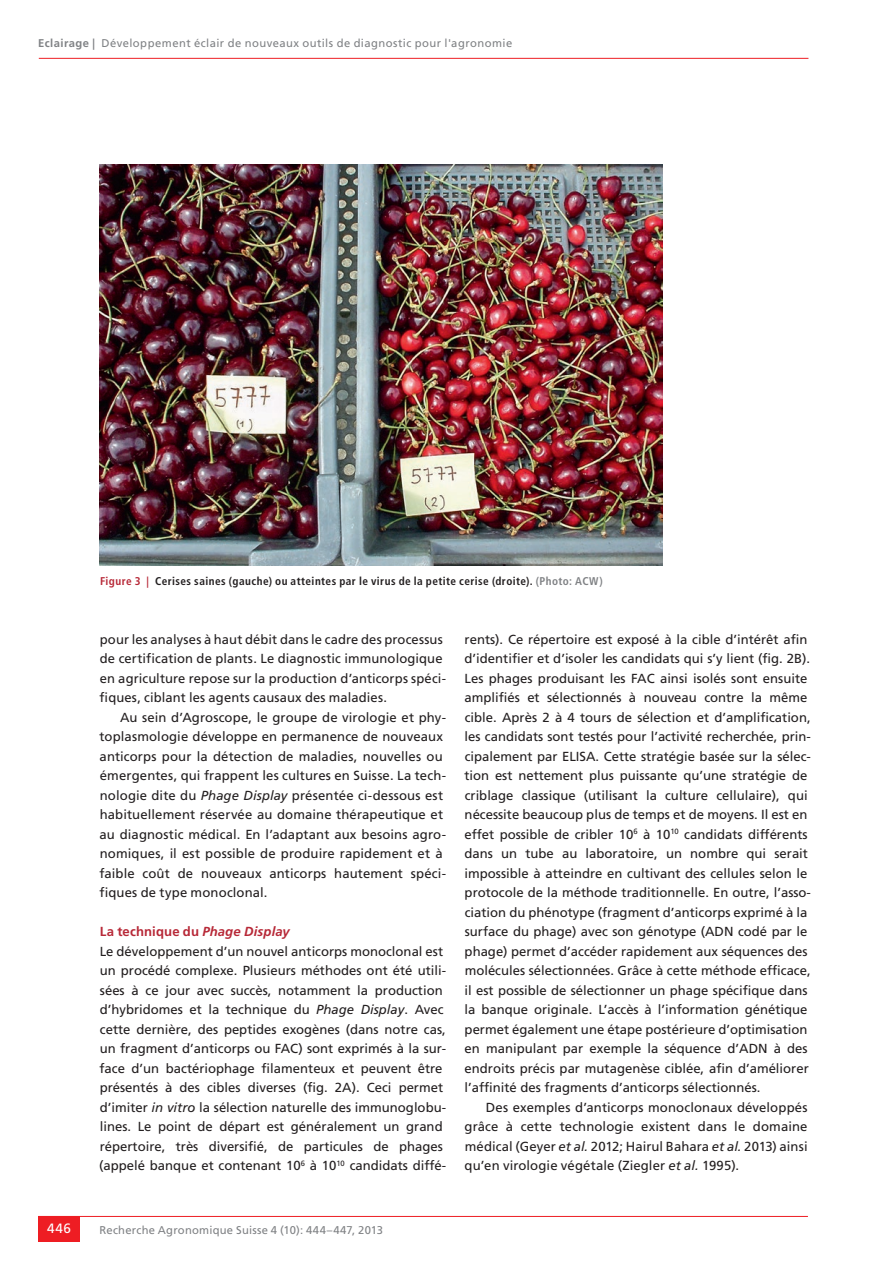
<style>
.page{position:relative;width:893px;height:1263px;background:#fff}
.page>*{position:absolute;margin:0;border:0;box-sizing:border-box;transform-origin:0 0}
.t1{font:13.5px "Frutiger LT Std";color:#fff}
.t2{font:13.2px/19.5px "Frutiger LT Std";color:#231f20}
.t3{font:11.25px "Frutiger LT Std";letter-spacing:.035em;color:#808285}
.t4{font:700 condensed 11.25px "Frutiger LT Std";letter-spacing:.04em;color:#231f20}
.s1{font-weight:700}
.s2{color:#b72837}
.s3{color:#808285}
.s4{font-style:italic}
.s5{font-weight:700;color:#b72837}
.s6{font-weight:700;font-style:italic;color:#b72837}
</style>
<div class="page">
<hr style="left:39px;top:58px;width:769px;height:1px;background:#ee1d23">
<hr style="left:38px;top:1216px;width:770px;height:1px;background:#ee1d23">
<div style="left:38px;top:1216px;width:42px;height:26px;background:#ee1d23"></div>
<img style="left:99px;top:165px;width:563px;height:401px">
<p class="t3" style="left:38px;top:36px;width:476px"><span class="s1">Eclairage |</span> Développement éclair de nouveaux outils de diagnostic pour l'agronomie</p>
<p class="t4" style="left:100px;top:574px;width:504px"><span class="s2">Figure 3 |</span> Cerises saines (gauche) ou atteintes par le virus de la petite cerise (droite). <span class="s3">(Photo: ACW)</span></p>
<p class="t2" style="left:99px;top:629px;width:348px">pour les analyses à haut débit dans le cadre des processus de certification de plants. Le diagnostic immunologique en agriculture repose sur la production d’anticorps spéci&shy;fiques, ciblant les agents causaux des maladies.</p>
<p class="t2" style="left:99px;top:707px;width:348px;text-indent:21px">Au sein d’Agroscope, le groupe de virologie et phy&shy;toplasmologie développe en permanence de nouveaux anticorps pour la détection de maladies, nouvelles ou émergentes, qui frappent les cultures en Suisse. La tech&shy;nologie dite du <span class="s4">Phage Display</span> présentée ci-dessous est habituellement réservée au domaine thérapeutique et au diagnostic médical. En l’adaptant aux besoins agro&shy;nomiques, il est possible de produire rapidement et à faible coût de nouveaux anticorps hautement spéci&shy;fiques de type monoclonal.</p>
<p class="t2" style="left:99px;top:922px;width:348px"><span class="s5">La technique du</span> <span class="s6">Phage Display<br></span>Le développement d’un nouvel anticorps monoclonal est un procédé complexe. Plusieurs méthodes ont été utili&shy;sées à ce jour avec succès, notamment la production d’hybridomes et la technique du <span class="s4">Phage Display</span>. Avec cette dernière, des peptides exogènes (dans notre cas, un fragment d’anticorps ou FAC) sont exprimés à la sur&shy;face d’un bactériophage filamenteux et peuvent être présentés à des cibles diverses (fig. 2A). Ceci permet d’imiter <span class="s4">in vitro</span> la sélection naturelle des immunoglobu&shy;lines. Le point de départ est généralement un grand répertoire, très diversifié, de particules de phages (appelé banque et contenant 10<sup>6</sup> à 10<sup>10</sup> candidats diffé-</p>
<p class="t2" style="left:464px;top:629px;width:348px">rents). Ce répertoire est exposé à la cible d’intérêt afin d’identifier et d’isoler les candidats qui s’y lient (fig. 2B).<br>Les phages produisant les FAC ainsi isolés sont ensuite amplifiés et sélectionnés à nouveau contre la même cible. Après 2 à 4 tours de sélection et d’amplification, les candidats sont testés pour l’activité recherchée, prin&shy;cipalement par ELISA. Cette stratégie basée sur la sélec&shy;tion est nettement plus puissante qu’une stratégie de criblage classique (utilisant la culture cellulaire), qui nécessite beaucoup plus de temps et de moyens. Il est en effet possible de cribler 10<sup>6</sup> à 10<sup>10</sup> candidats différents dans un tube au laboratoire, un nombre qui serait impossible à atteindre en cultivant des cellules selon le protocole de la méthode traditionnelle. En outre, l’asso&shy;ciation du phénotype (fragment d’anticorps exprimé à la surface du phage) avec son génotype (ADN codé par le phage) permet d’accéder rapidement aux séquences des molécules sélectionnées. Grâce à cette méthode efficace, il est possible de sélectionner un phage spécifique dans la banque originale. L’accès à l’information génétique permet également une étape postérieure d’optimisation en manipulant par exemple la séquence d’ADN à des endroits précis par mutagenèse ciblée, afin d’améliorer l’affinité des fragments d’anticorps sélectionnés.</p>
<p class="t2" style="left:465px;top:1097px;width:344px;text-align:justify;text-indent:21px">Des exemples d’anticorps monoclonaux développés grâce à cette technologie existent dans le domaine médical (Geyer <span class="s4">et al.</span> 2012; Hairul Bahara <span class="s4">et al.</span> 2013) ainsi qu’en virologie végétale (Ziegler <span class="s4">et al.</span> 1995).</p>
<p class="t1" style="left:47px;top:1221px;width:25px">446</p>
<p class="t3" style="left:99px;top:1223px;width:285px">Recherche Agronomique Suisse 4 (10): 444–447, 2013</p>
</div>
